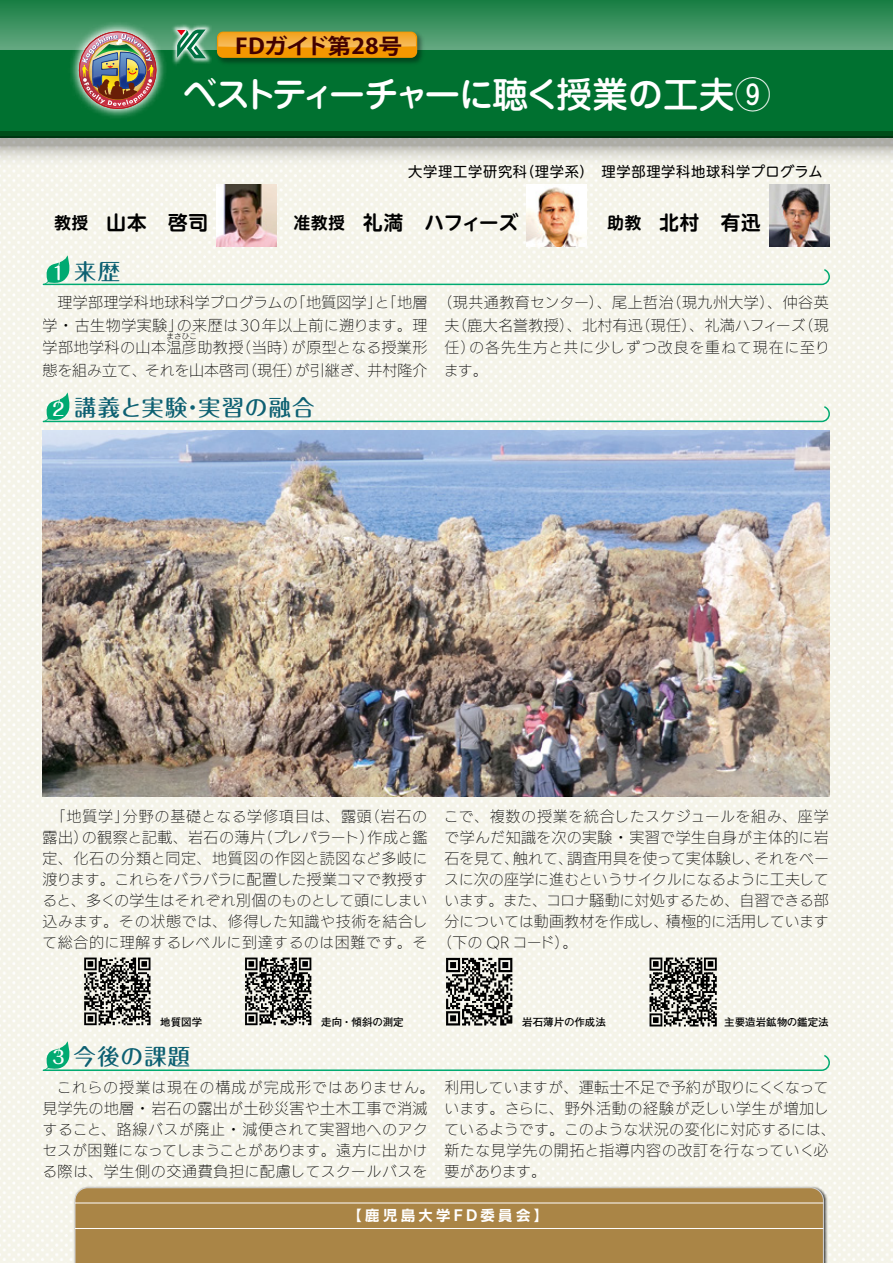
<style>
.page{position:relative;width:893px;height:1263px;background:#fff}
.page>*{position:absolute;margin:0;border:0;box-sizing:border-box;transform-origin:0 0}
.t1{font:500 36px "Jun 34 Pro";letter-spacing:-.085em;color:#fff}
.t2{font:500 22.5px "Maru Fo Pro";letter-spacing:.05em;color:#0d6072}
.t3{font:700 21.45px "Koz Go Pro";letter-spacing:-.02em;color:#420000;scale:1.11 1}
.t4{font:700 19.5px "UD Shin M Go Pr 6 De";letter-spacing:.05em;color:#000}
.t5{font:15px/21px "UD Kakugo Small Pr 6 EL";letter-spacing:.02em;color:#000;text-align:justify}
.t6{font:15px "UD Kakugo Small Pr 6 EL";color:#000}
.t7{font:15px "UD Kakugo Small Pr 6 EL";letter-spacing:-.005em;color:#000}
.t8{font:15px "UD Kakugo Small Pr 6 EL";letter-spacing:-.01em;color:#000}
.t9{font:15px "Rodin Pro B";letter-spacing:.18em;color:#fff}
.t10{font:14.25px "UD Shin M Go Pr 6";letter-spacing:.05em;color:#000}
.t11{font:700 10.5px "Futo Go B101 Pr 6";color:#000}
.t12{font:7.5px "UD Kakugo Small Pr 6 EL";color:#000}
.s1{font-size:16.5px}
.s2{font-size:18px;color:#fff}
</style>
<div class="page">
<img style="left:0;top:188px;width:893px;height:1075px">
<div style="left:0;top:0;width:893px;height:131px;background:#007130"></div>
<div style="left:0;top:0;width:893px;height:49px;background:linear-gradient(to bottom,#177d42,#64a881)"></div>
<svg style="left:0;top:131px;width:893px;height:6px;background:#004917"></svg>
<svg style="left:0;top:137px;width:893px;height:51px;background:#dfdfd7"></svg>
<img style="left:213px;top:0;width:51px;height:50px">
<img style="left:24px;top:0;width:189px;height:165px">
<img style="left:214px;top:28px;width:213px;height:36px">
<div style="left:217px;top:32px;width:200px;height:26px;background:#f39700;border-radius:6px"></div>
<svg style="left:218px;top:32px;width:198px;height:15px;background:#f4ae3b"></svg>
<img style="left:75px;top:27px;width:86px;height:86px">
<img style="left:72px;top:1185px;width:757px;height:78px">
<div style="left:75px;top:1187px;width:749px;height:76px;background:#aa8546"></div>
<hr style="left:75px;top:1203px;width:748px;height:1px;background:#fff">
<hr style="left:75px;top:1228px;width:748px;height:1px;background:#fff">
<svg style="left:42px;top:255px;width:789px;height:31px"></svg>
<svg style="left:42px;top:392px;width:789px;height:31px"></svg>
<svg style="left:42px;top:1041px;width:789px;height:31px"></svg>
<img style="left:216px;top:185px;width:60px;height:62px">
<img style="left:527px;top:185px;width:60px;height:62px">
<img style="left:769px;top:185px;width:60px;height:62px">
<img style="left:43px;top:431px;width:786px;height:365px">
<img style="left:83px;top:957px;width:73px;height:72px">
<img style="left:240px;top:957px;width:77px;height:72px">
<img style="left:441px;top:957px;width:77px;height:72px">
<img style="left:643px;top:957px;width:77px;height:72px">
<h3 class="t3" style="left:235px;top:32px;width:152px">FDガイド第28号</h3>
<h1 class="t1" style="left:182px;top:66px;width:590px">ベストティーチャーに聴く授業の工夫⑨</h1>
<p class="t10" style="left:408px;top:160px;width:416px">大学理工学研究科（理学系）　理学部理学科地球科学プログラム</p>
<h3 class="t4" style="left:55px;top:206px;width:155px"><span class="s1">教授　</span>山本　啓司</h3>
<h3 class="t4" style="left:294px;top:206px;width:226px"><span class="s1">准教授　</span>礼満　ハフィーズ</h3>
<h3 class="t4" style="left:607px;top:206px;width:155px"><span class="s1">助教　</span>北村　有迅</h3>
<h2 class="t2" style="left:49px;top:254px;width:73px"><span class="s2">１</span> 来歴</h2>
<p class="t5" style="left:43px;top:290px;width:386px;line-height:22.5px;text-indent:15px">理学部理学科地球科学プログラムの「地質図学」と「地層学・古生物学実験」の来歴は30年以上前に遡ります。理学部地学科の山本温彦助教授（当時）が原型となる授業形</p>
<p class="t12" style="left:166px;top:329px;width:32px">まさひこ</p>
<p class="t6" style="left:43px;top:356px;width:386px">態を組み立て、それを山本啓司（現任）が引継ぎ、井村隆介</p>
<h2 class="t2" style="left:49px;top:389px;width:267px"><span class="s2">２</span> 講義と実験・実習の融合</h2>
<p class="t5" style="left:444px;top:290px;width:388px;line-height:22.5px;text-indent:-6px">（現共通教育センター）、尾上哲治（現九州大学）、仲谷英夫（鹿大名誉教授）、北村有迅（現任）、礼満ハフィーズ（現任）の各先生方と共に少しずつ改良を重ねて現在に至ります。</p>
<p class="t5" style="left:42px;top:805px;width:387px;text-align:center">「地質学」分野の基礎となる学修項目は、露頭（岩石の露出）の観察と記載、岩石の薄片（プレパラート）作成と鑑定、化石の分類と同定、地質図の作図と読図など多岐に渡ります。これらをバラバラに配置した授業コマで教授すると、多くの学生はそれぞれ別個のものとして頭にしまい込みます。その状態では、修得した知識や技術を結合して総合的に理解するレベルに到達するのは困難です。そ</p>
<p class="t5" style="left:444px;top:805px;width:386px">こで、複数の授業を統合したスケジュールを組み、座学</p>
<p class="t5" style="left:444px;top:826px;width:386px">で学んだ知識を次の実験・実習で学生自身が主体的に岩</p>
<p class="t6" style="left:444px;top:844px;width:386px">石を見て、触れて、調査用具を使って実体験し、それをベー</p>
<p class="t7" style="left:444px;top:865px;width:386px">スに次の座学に進むというサイクルになるように工夫して</p>
<p class="t8" style="left:444px;top:886px;width:386px">います。また、コロナ騒動に対処するため、自習できる部</p>
<p class="t6" style="left:444px;top:907px;width:386px">分については動画教材を作成し、積極的に活用しています</p>
<p class="t5" style="left:437px;top:931px;width:142px">（下の QR コード）。</p>
<p class="t11" style="left:160px;top:1013px;width:43px">地質図学</p>
<p class="t11" style="left:321px;top:1013px;width:84px">走向・傾斜の測定</p>
<p class="t11" style="left:522px;top:1013px;width:85px">岩石薄片の作成法</p>
<p class="t11" style="left:724px;top:1013px;width:106px">主要造岩鉱物の鑑定法</p>
<h2 class="t2" style="left:49px;top:1038px;width:142px"><span class="s2">３</span>今後の課題</h2>
<p class="t5" style="left:42px;top:1075px;width:393px;text-align:left;text-indent:15px">これらの授業は現在の構成が完成形ではありません。見学先の地層・岩石の露出が土砂災害や土木工事で消滅すること、路線バスが廃止・減便されて実習地へのアクセスが困難になってしまうことがあります。遠方に出かける際は、学生側の交通費負担に配慮してスクールバスを</p>
<p class="t5" style="left:444px;top:1075px;width:393px;text-align:left">利用していますが、運転士不足で予約が取りにくくなっています。さらに、野外活動の経験が乏しい学生が増加しているようです。このような状況の変化に対応するには、新たな見学先の開拓と指導内容の改訂を行なっていく必要があります。</p>
<p class="t9" style="left:347px;top:1205px;width:203px">【鹿児島大学FD委員会】</p>
</div>
